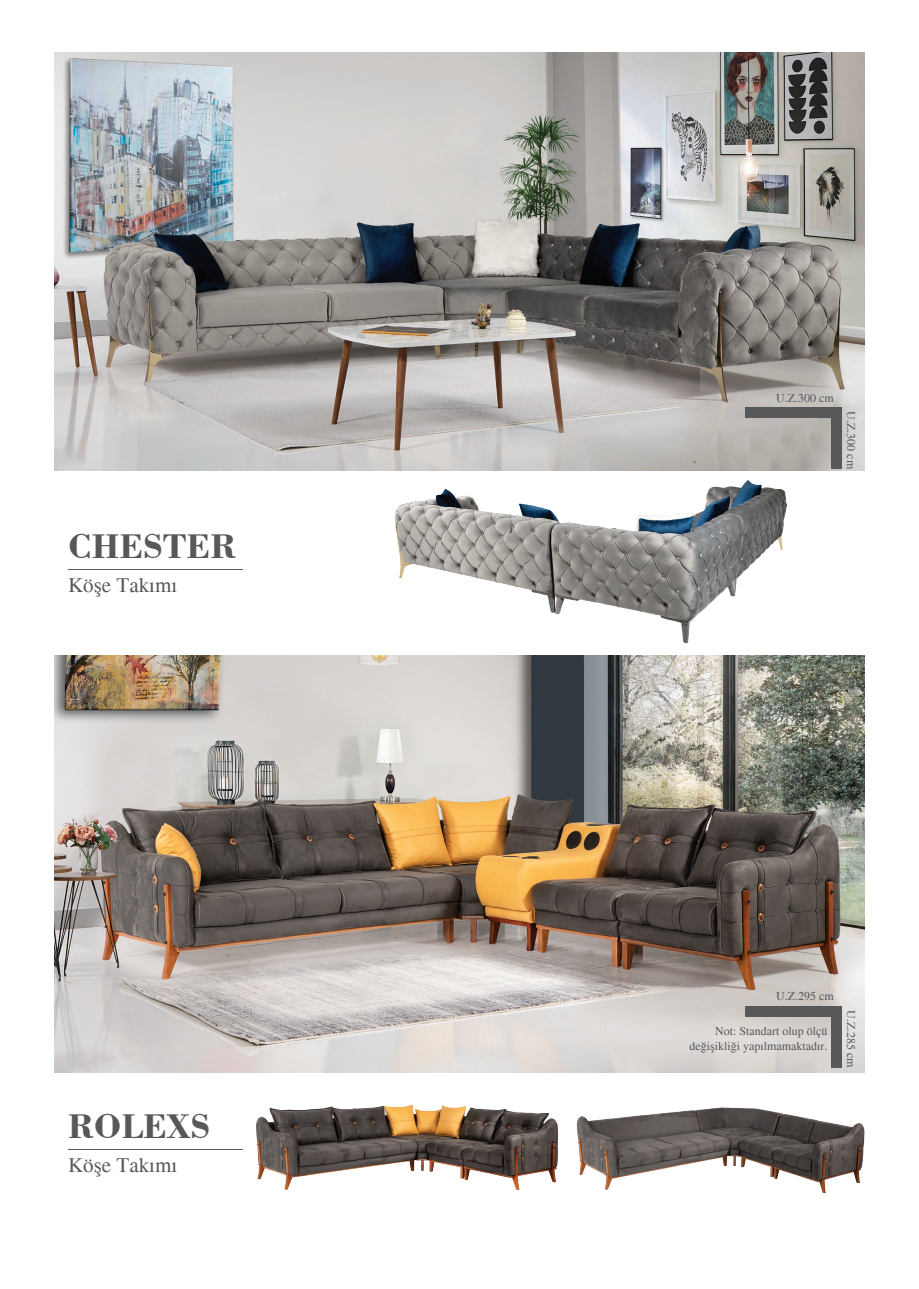
<style>
.page{position:relative;width:919px;height:1289px;background:#fff}
.page>*{position:absolute;margin:0;border:0;box-sizing:border-box;transform-origin:0 0}
.t1{font:700 36px "Bodoni BT";color:#57585a}
.t2{font:21px "Times";color:#57585a}
.t3{font:12px/14.4px "Times";color:#57585a;text-align:right}
</style>
<div class="page">
<img style="left:55px;top:53px;width:809px;height:417px">
<img style="left:55px;top:655px;width:809px;height:417px">
<hr style="left:68px;top:569px;width:174px;height:1px;background:#57585a">
<hr style="left:68px;top:1149px;width:174px;height:1px;background:#57585a">
<div style="left:745px;top:408px;width:96px;height:10px;background:#57585a"></div>
<div style="left:831px;top:408px;width:10px;height:61px;background:#57585a"></div>
<div style="left:745px;top:1006px;width:96px;height:10px;background:#57585a"></div>
<div style="left:831px;top:1006px;width:10px;height:61px;background:#57585a"></div>
<img style="left:394px;top:480px;width:393px;height:164px">
<img style="left:256px;top:1104px;width:303px;height:86px">
<img style="left:576px;top:1107px;width:289px;height:87px">
<p class="t1" style="left:68px;top:523px;width:169px">CHESTER</p>
<p class="t2" style="left:68px;top:572px;width:111px">Köşe Takımı</p>
<p class="t1" style="left:68px;top:1103px;width:144px">ROLEXS</p>
<p class="t2" style="left:68px;top:1152px;width:111px">Köşe Takımı</p>
<p class="t3" style="left:776px;top:390px;width:59px">U.Z.300 cm</p>
<p class="t3" style="left:858px;top:411px;width:59px;rotate:90deg">U.Z.300 cm</p>
<p class="t3" style="left:776px;top:989px;width:59px">U.Z.295 cm</p>
<p class="t3" style="left:689px;top:1024px;width:139px">Not: Standart olup ölçü değişikliği yapılmamaktadır.</p>
<p class="t3" style="left:858px;top:1010px;width:59px;rotate:90deg">U.Z.285 cm</p>
</div>
